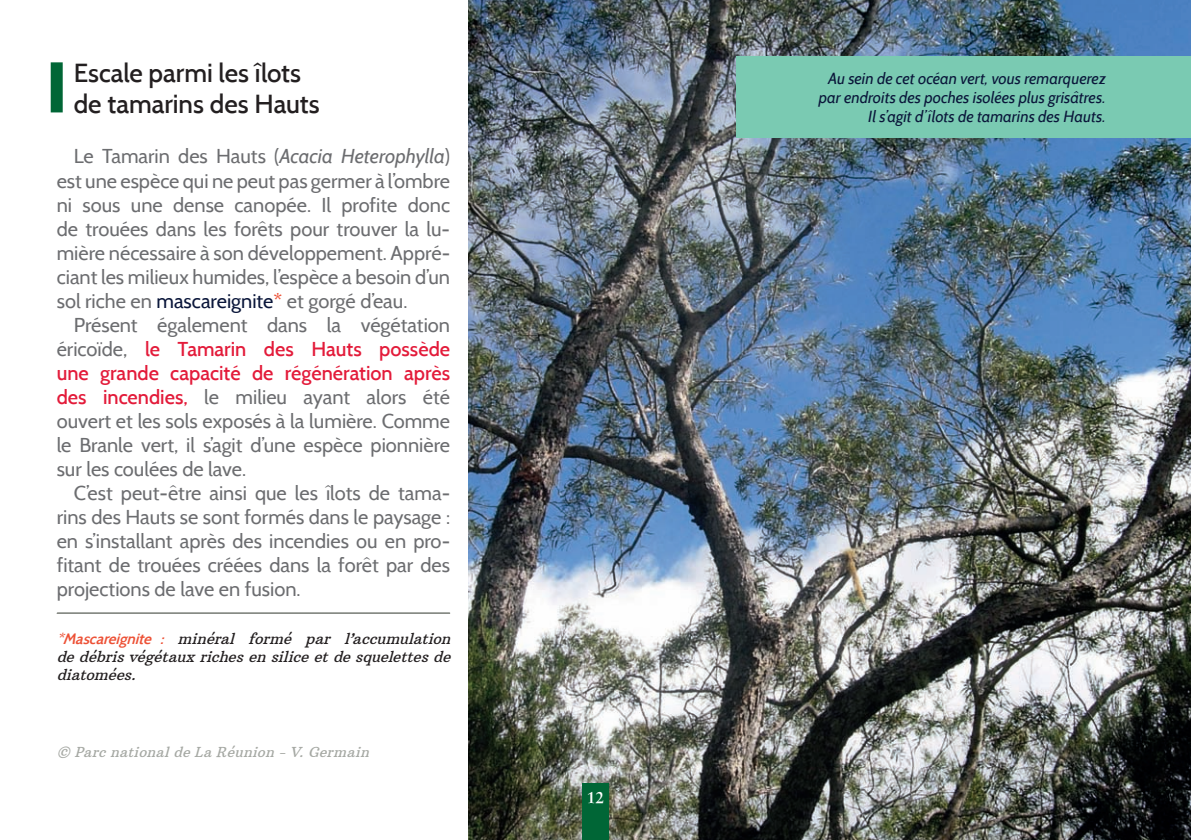
<style>
.page{position:relative;width:1191px;height:840px;background:#fff}
.page>*{position:absolute;margin:0;border:0;box-sizing:border-box;transform-origin:0 0}
.Intertitre{font:500 26px "Cabin";color:#231f20}
.Body{font:20px/24px "Cabin";color:#6c6d70;text-align:justify}
.Légende_photo{font:italic 16px/19.2px "Cabin";letter-spacing:.005em;color:#0a163a;text-align:right}
.t1{font:700 15.8px "Sabon";color:#fff}
.Définition_bas_de_pa{font:italic 15px/18px "Arbutus Slab";color:#231f20;text-align:justify}
.Crédits_photo{font:italic 14px "Arbutus Slab";color:#a6a9a4}
.s1{font-style:italic}
.s2{color:#0a163a}
.s3{font-weight:600;color:#ed5136}
.s4{font-weight:500;color:#e31b3a}
.s5{font-family:"Cabin";font-weight:600;color:#ed5136}
</style>
<div class="page">
<img style="left:468px;top:0;width:723px;height:839px">
<div style="left:51px;top:62px;width:12px;height:50px;background:#006636"></div>
<svg style="left:57px;top:612px;width:393px;height:1px"></svg>
<div style="left:736px;top:57px;width:455px;height:81px;background:#7acab2"></div>
<div style="left:582px;top:782px;width:27px;height:57px;background:#006636"></div>
<p class="Intertitre" style="left:74px;top:57px;width:229px">Escale parmi les îlots</p>
<p class="Intertitre" style="left:74px;top:88px;width:247px">de tamarins des Hauts</p>
<p class="Body" style="left:57px;top:144px;width:395px;text-indent:17px">Le Tamarin des Hauts (<span class="s1">Acacia Heterophylla</span>) est une espèce qui ne peut pas germer à l’ombre ni sous une dense canopée. Il profite donc de trouées dans les forêts pour trouver la lu&shy;mière nécessaire à son développement. Appré&shy;ciant les milieux humides, l’espèce a besoin d’un sol riche en <span class="s2">mascareignite</span><span class="s3">*</span> et gorgé d’eau.</p>
<p class="Body" style="left:57px;top:312px;width:395px;text-indent:17px">Présent également dans la végétation éricoïde, <span class="s4">le Tamarin des Hauts possède une grande capacité de régénération après des incendies,</span> le milieu ayant alors été ouvert et les sols exposés à la lumière. Comme le Branle vert, il s’agit d’une espèce pionnière sur les coulées de lave.</p>
<p class="Body" style="left:57px;top:480px;width:395px;text-indent:17px">C’est peut-être ainsi que les îlots de tama&shy;rins des Hauts se sont formés dans le paysage : en s’installant après des incendies ou en pro&shy;fitant de trouées créées dans la forêt par des projections de lave en fusion.</p>
<p class="Définition_bas_de_pa" style="left:57px;top:629px;width:400px"><span class="s5">*Mascareignite :</span> minéral formé par l’accumulation dedébrisvégétauxrichesensiliceetdesquelettesde diatomées.</p>
<p class="Crédits_photo" style="left:57px;top:743px;width:318px">© ParcnationaldeLaRéunion -V.Germain</p>
<p class="t1" style="left:586px;top:787px;width:19px">12</p>
<p class="Légende_photo" style="left:818px;top:68px;width:289px">Au sein de cet océan vert, vous remarquerez par endroits des poches isolées plus grisâtres.<br>Il s’agit d’îlots de tamarins des Hauts.</p>
</div>
